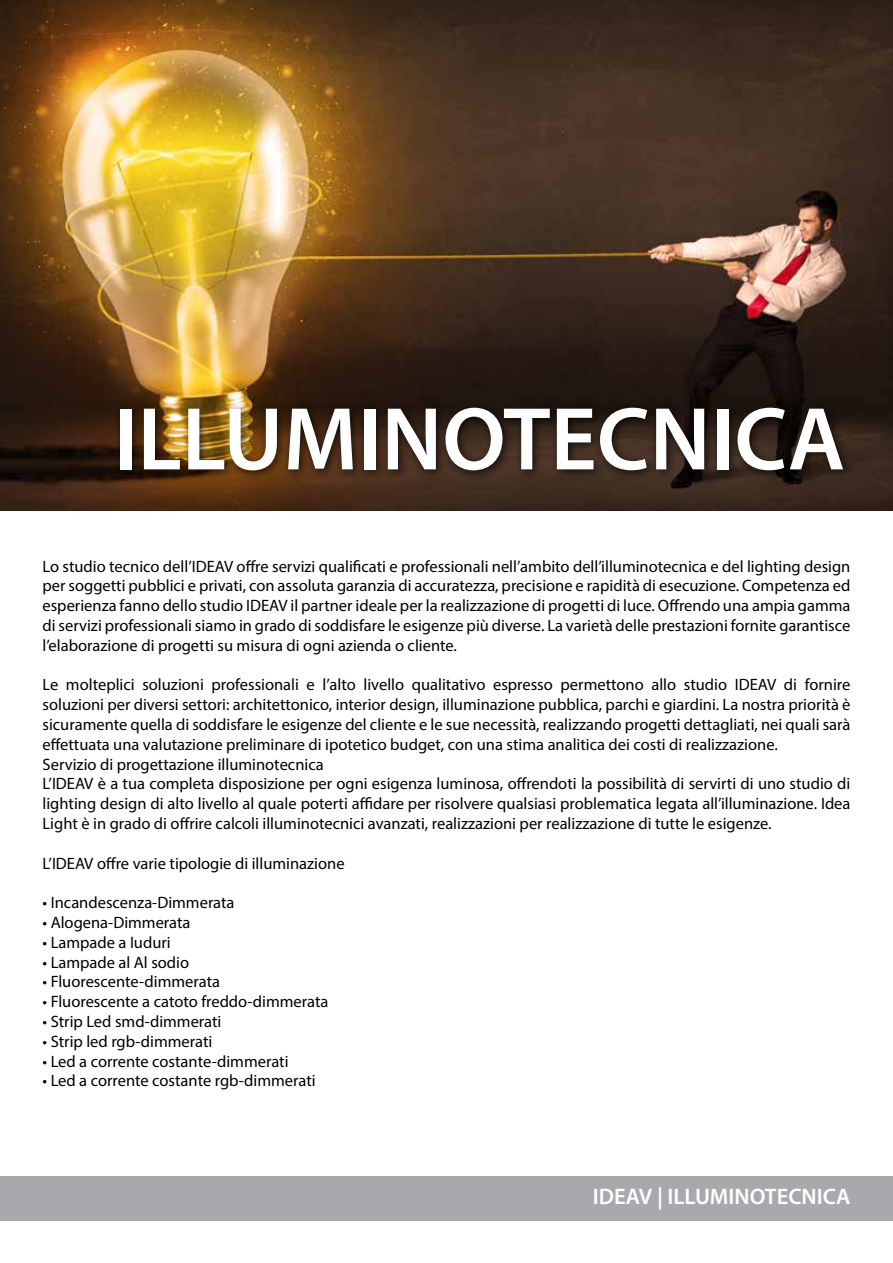
<style>
.page{position:relative;width:893px;height:1263px;background:#fff}
.page>*{position:absolute;margin:0;border:0;box-sizing:border-box;transform-origin:0 0}
.t1{font:600 90px "Myriad Pro";color:#fff}
.t2{font:600 22.5px "Myriad Pro";color:#fff}
.t3{font:16.5px/19.8px "Myriad Pro";color:#000;text-align:justify}
</style>
<div class="page">
<img style="left:0;top:0;width:893px;height:510px">
<div style="left:113px;top:401px;width:740px;height:81px;background:#000;opacity:.75"></div>
<div style="left:0;top:1176px;width:893px;height:44px;background:#a7a9ac"></div>
<h1 class="t1" style="left:114px;top:382px;width:733px">ILLUMINOTECNICA</h1>
<p class="t3" style="left:43px;top:556px;width:809px">Lo studio tecnico dell’IDEAV offre servizi qualificati e professionali nell’ambito dell’illuminotecnica e del lighting design per soggetti pubblici e privati, con assoluta garanzia di accuratezza, precisione e rapidità di esecuzione. Competenza ed esperienza fanno dello studio IDEAV il partner ideale per la realizzazione di progetti di luce. Offrendo una ampia gamma di servizi professionali siamo in grado di soddisfare le esigenze più diverse. La varietà delle prestazioni fornite garantisce l’elaborazione di progetti su misura di ogni azienda o cliente.</p>
<p class="t3" style="left:43px;top:675px;width:809px;text-align:left">Le molteplici soluzioni professionali e l’alto livello qualitativo espresso permettono allo studio IDEAV di fornire soluzioni per diversi settori: architettonico, interior design, illuminazione pubblica, parchi e giardini. La nostra priorità è sicuramente quella di soddisfare le esigenze del cliente e le sue necessità, realizzando progetti dettagliati, nei quali sarà effettuata una valutazione preliminare di ipotetico budget, con una stima analitica dei costi di realizzazione.<br>Servizio di progettazione illuminotecnica<br>L’IDEAV è a tua completa disposizione per ogni esigenza luminosa, offrendoti la possibilità di servirti di uno studio di lighting design di alto livello al quale poterti affidare per risolvere qualsiasi problematica legata all’illuminazione. Idea Light è in grado di offrire calcoli illuminotecnici avanzati, realizzazioni per realizzazione di tutte le esigenze.</p>
<p class="t3" style="left:43px;top:853px;width:304px">L’IDEAV offre varie tipologie di illuminazione</p>
<p class="t3" style="left:43px;top:892px;width:194px">• Incandescenza-Dimmerata</p>
<p class="t3" style="left:43px;top:912px;width:150px">• Alogena-Dimmerata</p>
<p class="t3" style="left:43px;top:932px;width:130px">• Lampade a Iuduri</p>
<p class="t3" style="left:43px;top:952px;width:148px">• Lampade al Al sodio</p>
<p class="t3" style="left:43px;top:972px;width:179px">• Fluorescente-dimmerata</p>
<p class="t3" style="left:43px;top:991px;width:287px">• Fluorescente a catoto freddo-dimmerata</p>
<p class="t3" style="left:43px;top:1011px;width:180px">• Strip Led smd-dimmerati</p>
<p class="t3" style="left:43px;top:1031px;width:171px">• Strip led rgb-dimmerati</p>
<p class="t3" style="left:43px;top:1051px;width:248px">• Led a corrente costante-dimmerati</p>
<p class="t3" style="left:43px;top:1071px;width:275px">• Led a corrente costante rgb-dimmerati</p>
<h2 class="t2" style="left:593px;top:1182px;width:259px">IDEAV | ILLUMINOTECNICA</h2>
</div>
